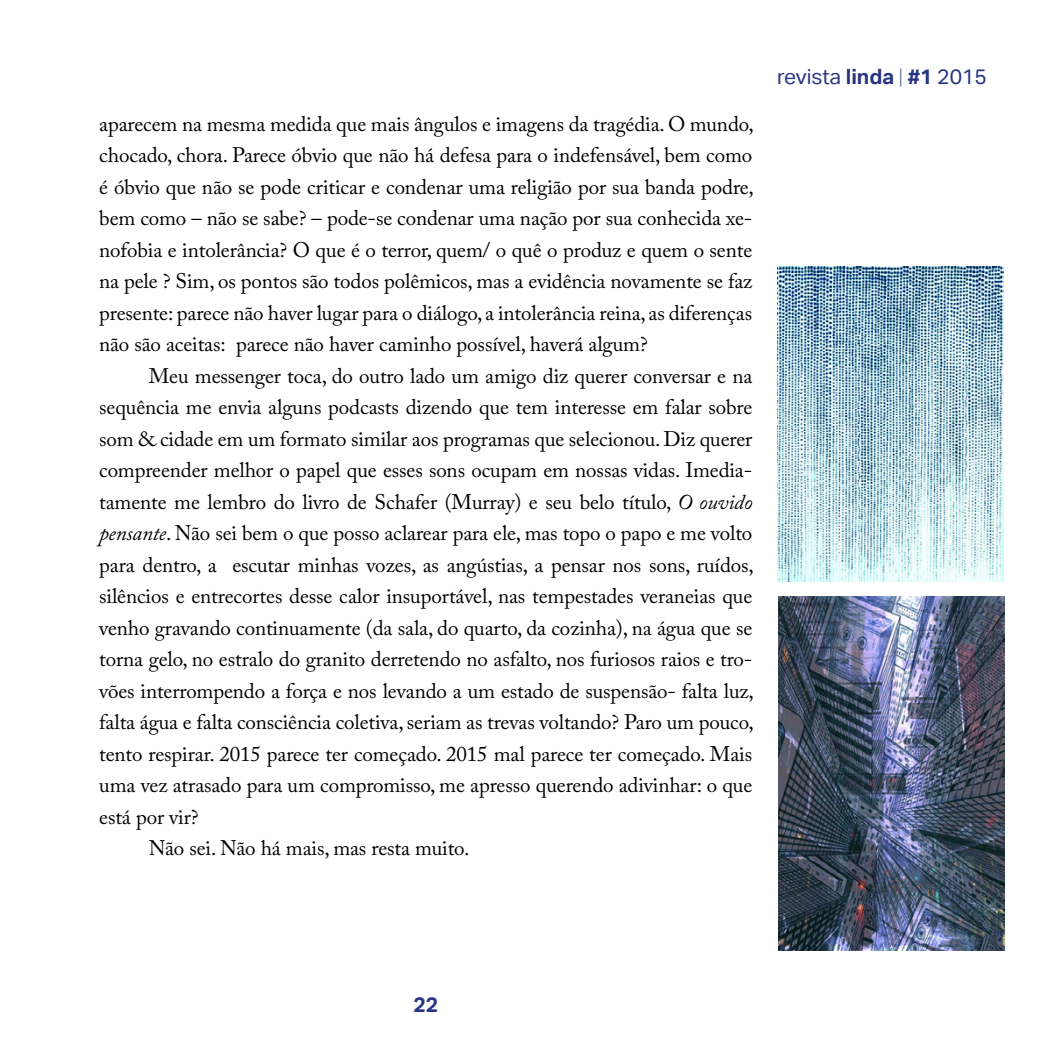
<style>
.page{position:relative;width:1050px;height:1050px;background:#fff}
.page>*{position:absolute;margin:0;border:0;box-sizing:border-box;transform-origin:0 0}
.corpo_de_texto{font:21px/31.5px "Adobe Caslon Pro";letter-spacing:-.005em;color:#000;text-align:justify}
.t1{font:21px "Aktiv Grotesk";color:#283583}
.t2{font:700 21px "Aktiv Grotesk";color:#283583}
.s1{font-style:italic}
.s2{font-weight:700}
.s3{font-weight:100}
</style>
<div class="page">
<img style="left:779px;top:597px;width:226px;height:354px">
<img style="left:777px;top:266px;width:227px;height:315px">
<p class="corpo_de_texto" style="left:99px;top:108px;width:656px">aparecem na mesma medida que mais ângulos e imagens da tragédia. O mundo, chocado, chora. Parece óbvio que não há defesa para o indefensável, bem como é óbvio que não se pode criticar e condenar uma religião por sua banda podre, bem como – não se sabe? – pode-se condenar uma nação por sua conhecida xe&shy;nofobia e intolerância? O que é o terror, quem/ o quê o produz e quem o sente na pele ? Sim, os pontos são todos polêmicos, mas a evidência novamente se faz presente: parece não haver lugar para o diálogo, a intolerância reina, as diferenças não são aceitas: parece não haver caminho possível, haverá algum?</p>
<p class="corpo_de_texto" style="left:99px;top:360px;width:656px;text-indent:50px">Meu messenger toca, do outro lado um amigo diz querer conversar e na sequência me envia alguns podcasts dizendo que tem interesse em falar sobre som &amp; cidade em um formato similar aos programas que selecionou. Diz querer compreender melhor o papel que esses sons ocupam em nossas vidas. Imedia&shy;tamente me lembro do livro de Schafer (Murray) e seu belo título, <span class="s1">O ouvido pensante</span>. Não sei bem o que posso aclarear para ele, mas topo o papo e me volto para dentro, a escutar minhas vozes, as angústias, a pensar nos sons, ruídos, silêncios e entrecortes desse calor insuportável, nas tempestades veraneias que venho gravando continuamente (da sala, do quarto, da cozinha), na água que se torna gelo, no estralo do granito derretendo no asfalto, nos furiosos raios e tro&shy;vões interrompendo a força e nos levando a um estado de suspensão- falta luz, falta água e falta consciência coletiva, seriam as trevas voltando? Paro um pouco, tento respirar. 2015 parece ter começado. 2015 mal parece ter começado. Mais uma vez atrasado para um compromisso, me apresso querendo adivinhar: o que está por vir?</p>
<p class="corpo_de_texto" style="left:149px;top:832px;width:322px">Não sei. Não há mais, mas resta muito.</p>
<p class="t1" style="left:777px;top:65px;width:211px">revista <span class="s2">linda</span> <span class="s3">|</span> <span class="s2">#1</span> 2015</p>
<p class="t2" style="left:413px;top:993px;width:26px">22</p>
</div>
